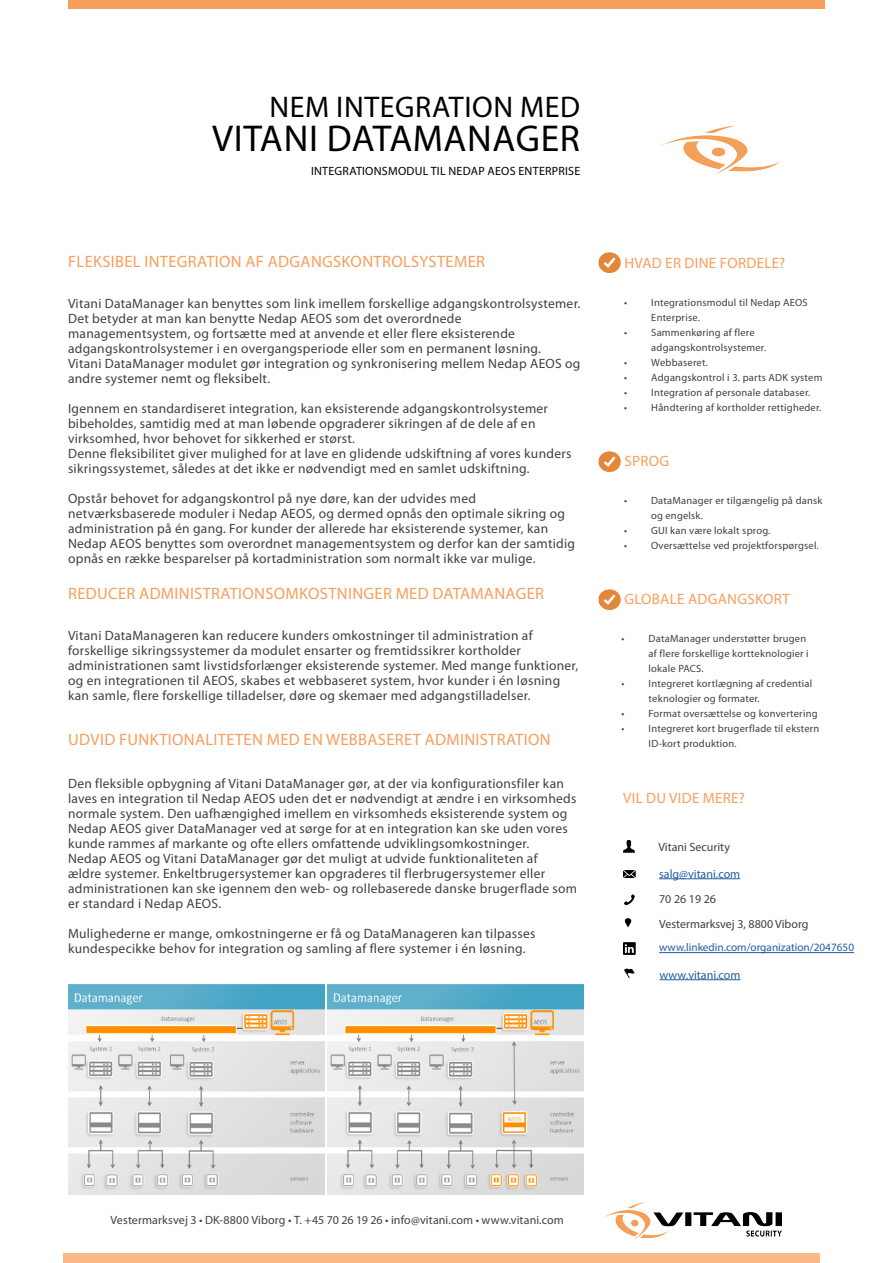
<style>
.page{position:relative;width:893px;height:1263px;background:#fff}
.page>*{position:absolute;margin:0;border:0;box-sizing:border-box;transform-origin:0 0}
.t1{font:37.5px "Myriad Pro";letter-spacing:.02em;color:#000}
.t2{font:30px "Myriad Pro";letter-spacing:.02em;color:#000}
.t3{font:16.5px "Myriad Pro";letter-spacing:.02em;color:#f89e5d}
.t4{font:15px "Myriad Pro";letter-spacing:.02em;color:#f89e5d}
.t5{font:13.5px/15px "Myriad Pro";letter-spacing:.02em;color:#414042}
.t6{font:12px "Myriad Pro";color:#414042}
.t7{font:12px "Myriad Pro";letter-spacing:.02em;color:#000}
.t8{font:12px "Myriad Pro";color:#215e9e}
.t9{font:11.25px "Myriad Pro";color:#215e9e}
.t10{font:10.5px/15px "Myriad Pro";letter-spacing:.02em;color:#414042}
</style>
<div class="page">
<hr style="left:659px;top:878px;width:81px;height:1px;background:#215e9e">
<svg style="left:623px;top:870px;width:13px;height:8px"></svg>
<svg style="left:624px;top:894px;width:11px;height:12px"></svg>
<hr style="left:659px;top:952px;width:195px;height:1px;background:#215e9e">
<svg style="left:623px;top:942px;width:13px;height:13px"></svg>
<div style="left:68px;top:0;width:757px;height:9px;background:#f89e5d"></div>
<div style="left:63px;top:1254px;width:757px;height:9px;background:#fbb987"></div>
<svg style="left:624px;top:968px;width:11px;height:10px"></svg>
<img style="left:660px;top:126px;width:119px;height:49px">
<div style="left:625px;top:918px;width:6px;height:9px;background:#000;border-radius:3px"></div>
<svg style="left:623px;top:840px;width:12px;height:13px"></svg>
<hr style="left:660px;top:979px;width:80px;height:1px;background:#215e9e">
<img style="left:603px;top:1202px;width:178px;height:38px">
<img style="left:598px;top:252px;width:23px;height:21px">
<img style="left:598px;top:451px;width:23px;height:21px">
<img style="left:598px;top:589px;width:23px;height:21px">
<img style="left:68px;top:984px;width:256px;height:210px">
<img style="left:327px;top:984px;width:256px;height:210px">
<h2 class="t2" style="left:270px;top:88px;width:312px">NEM INTEGRATION MED</h2>
<h1 class="t1" style="left:212px;top:116px;width:370px">VITANI DATAMANAGER</h1>
<p class="t7" style="left:311px;top:163px;width:271px">INTEGRATIONSMODUL TIL NEDAP AEOS ENTERPRISE</p>
<p class="t3" style="left:68px;top:251px;width:418px">FLEKSIBEL INTEGRATION AF ADGANGSKONTROLSYSTEMER</p>
<p class="t4" style="left:624px;top:254px;width:162px">HVAD ER DINE FORDELE?</p>
<p class="t5" style="left:68px;top:296px;width:514px">Vitani DataManager kan benyttes som link imellem forskellige adgangskontrolsystemer.<br>Det betyder at man kan benytte Nedap AEOS som det overordnede managementsystem, og fortsætte med at anvende et eller flere eksisterende adgangskontrolsystemer i en overgangsperiode eller som en permanent løsning.<br>Vitani DataManager modulet gør integration og synkronisering mellem Nedap AEOS og andre systemer nemt og fleksibelt.</p>
<p class="t5" style="left:68px;top:401px;width:505px">Igennem en standardiseret integration, kan eksisterende adgangskontrolsystemer bibeholdes, samtidig med at man løbende opgraderer sikringen af de dele af en virksomhed, hvor behovet for sikkerhed er størst.<br>Denne fleksibilitet giver mulighed for at lave en glidende udskiftning af vores kunders sikringssystemet, således at det ikke er nødvendigt med en samlet udskiftning.</p>
<p class="t5" style="left:68px;top:491px;width:509px">Opstår behovet for adgangskontrol på nye døre, kan der udvides med netværksbaserede moduler i Nedap AEOS, og dermed opnås den optimale sikring og administration på én gang. For kunder der allerede har eksisterende systemer, kan Nedap AEOS benyttes som overordnet managementsystem og derfor kan der samtidig opnås en række besparelser på kortadministration som normalt ikke var mulige.</p>
<p class="t3" style="left:68px;top:583px;width:477px">REDUCER ADMINISTRATIONSOMKOSTNINGER MED DATAMANAGER</p>
<p class="t5" style="left:68px;top:629px;width:512px">Vitani DataManageren kan reducere kunders omkostninger til administration af forskellige sikringssystemer da modulet ensarter og fremtidssikrer kortholder administrationen samt livstidsforlænger eksisterende systemer. Med mange funktioner, og en integrationen til AEOS, skabes et webbaseret system, hvor kunder i én løsning kan samle, flere forskellige tilladelser, døre og skemaer med adgangstilladelser.</p>
<p class="t3" style="left:68px;top:729px;width:484px">UDVID FUNKTIONALITETEN MED EN WEBBASERET ADMINISTRATION</p>
<p class="t5" style="left:68px;top:776px;width:511px">Den fleksible opbygning af Vitani DataManager gør, at der via konfigurationsfiler kan laves en integration til Nedap AEOS uden det er nødvendigt at ændre i en virksomheds normale system. Den uafhængighed imellem en virksomheds eksisterende system og Nedap AEOS giver DataManager ved at sørge for at en integration kan ske uden vores kunde rammes af markante og ofte ellers omfattende udviklingsomkostninger.<br>Nedap AEOS og Vitani DataManager gør det muligt at udvide funktionaliteten af<br>ældre systemer. Enkeltbrugersystemer kan opgraderes til flerbrugersystemer eller administrationen kan ske igennem den web- og rollebaserede danske brugerflade som er standard i Nedap AEOS.</p>
<p class="t5" style="left:68px;top:926px;width:469px">Mulighederne er mange, omkostningerne er få og DataManageren kan tilpasses kundespecikke behov for integration og samling af flere systemer i én løsning.</p>
<p class="t10" style="left:651px;top:295px;width:158px;text-indent:-27px">• Integrationsmodul til Nedap AEOS<br>Enterprise.</p>
<p class="t10" style="left:651px;top:325px;width:116px;text-indent:-27px">• Sammenkøring af flere adgangskontrolsystemer.</p>
<p class="t10" style="left:624px;top:355px;width:85px">• Webbaseret.</p>
<p class="t10" style="left:624px;top:370px;width:200px">• Adgangskontrol i 3. parts ADK system</p>
<p class="t10" style="left:624px;top:385px;width:187px">• Integration af personale databaser.</p>
<p class="t10" style="left:624px;top:400px;width:199px">• Håndtering af kortholder rettigheder.</p>
<p class="t4" style="left:624px;top:452px;width:46px">SPROG</p>
<p class="t10" style="left:651px;top:493px;width:173px;text-indent:-27px">• DataManager er tilgængelig på dansk og engelsk.</p>
<p class="t10" style="left:624px;top:523px;width:148px">• GUI kan være lokalt sprog.</p>
<p class="t10" style="left:624px;top:538px;width:196px">• Oversættelse ved projektforspørgsel.</p>
<p class="t4" style="left:624px;top:590px;width:167px">GLOBALE ADGANGSKORT</p>
<p class="t10" style="left:649px;top:631px;width:162px;text-indent:-27px">• DataManager understøtter brugen af flere forskellige kortteknologier i lokale PACS.</p>
<p class="t10" style="left:649px;top:676px;width:165px;text-indent:-27px">• Integreret kortlægning af credential teknologier og formater.</p>
<p class="t10" style="left:622px;top:706px;width:197px">• Format oversættelse og konvertering</p>
<p class="t10" style="left:649px;top:721px;width:172px;text-indent:-27px">• Integreret kort brugerflade til ekstern<br>ID-kort produktion.</p>
<p class="t4" style="left:623px;top:789px;width:123px">VIL DU VIDE MERE?</p>
<p class="t6" style="left:658px;top:839px;width:73px">Vitani Security</p>
<p class="t8" style="left:659px;top:866px;width:83px">salg@vitani.com</p>
<p class="t6" style="left:659px;top:892px;width:58px">70 26 19 26</p>
<p class="t6" style="left:659px;top:916px;width:151px">Vestermarksvej 3, 8800 Viborg</p>
<p class="t9" style="left:659px;top:941px;width:196px">www.linkedin.com/organization/2047650</p>
<p class="t8" style="left:660px;top:967px;width:82px">www.vitani.com</p>
<p class="t6" style="left:111px;top:1213px;width:455px">Vestermarksvej 3 • DK-8800 Viborg • T. +45 70 26 19 26 • info@vitani.com • www.vitani.com</p>
</div>
